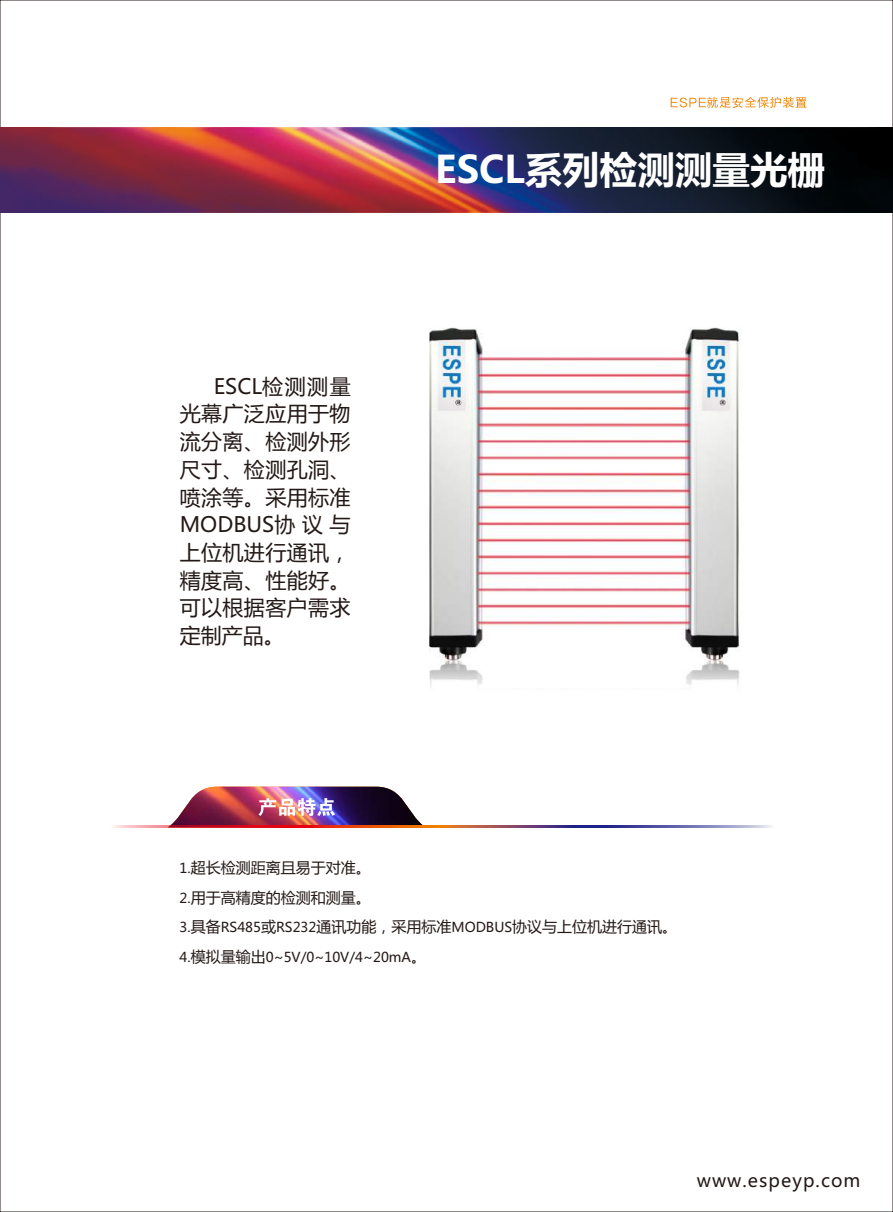
<style>
.page{position:relative;width:893px;height:1212px;background:#fff}
.page>*{position:absolute;margin:0;border:0;box-sizing:border-box;transform-origin:0 0}
.t1{font:700 37.5px "Microsoft Ya Hei";color:#fff}
.t2{font:21px/27.8px "Microsoft Ya Hei";letter-spacing:.02em;color:#231916;text-align:justify}
.t3{font:18px "Microsoft Ya Hei";letter-spacing:.06em;color:#231916}
.t4{font:15px/29.7px "Microsoft Ya Hei";color:#231916}
.t5{font:13.5px "Microsoft Ya Hei";color:#231916}
.s1{font-size:13.5px}
.s2{font-size:15px}
</style>
<div class="page">
<svg style="left:671px;top:97px;width:136px;height:11px"></svg>
<img style="left:0;top:128px;width:893px;height:85px">
<svg style="left:444px;top:826px;width:327px;height:1px"></svg>
<svg style="left:113px;top:826px;width:331px;height:1px"></svg>
<img style="left:168px;top:787px;width:258px;height:40px">
<img style="left:429px;top:327px;width:312px;height:359px">
<p class="t2" style="left:180px;top:374px;width:172px;text-indent:34px">ESCL检测测量光幕广泛应用于物流分离、检测外形尺寸、检测孔洞、喷涂等。采用标准MODBUS协议与上位机进行通讯，精度高、性能好。可以根据客户需求定制产品。</p>
<h1 class="t1" style="left:435px;top:153px;width:391px">ESCL系列检测测量光栅</h1>
<p class="t4" style="left:180px;top:854px;width:499px"><span class="s1">1.</span>超长检测距离且易于对准。<br><span class="s1">2.</span>用于高精度的检测和测量。<br><span class="s1">3.</span>具备<span class="s1">RS485</span>或<span class="s1">RS232</span>通讯功能，采用标准<span class="s1">MODBUS</span>协议与上位机进行通讯。</p>
<p class="t5" style="left:180px;top:951px;width:248px">4.<span class="s2">模拟量输出</span>0~5V/0~10V/4~20mA<span class="s2">。</span></p>
<p class="t3" style="left:697px;top:1173px;width:165px">www.espeyp.com</p>
</div>
